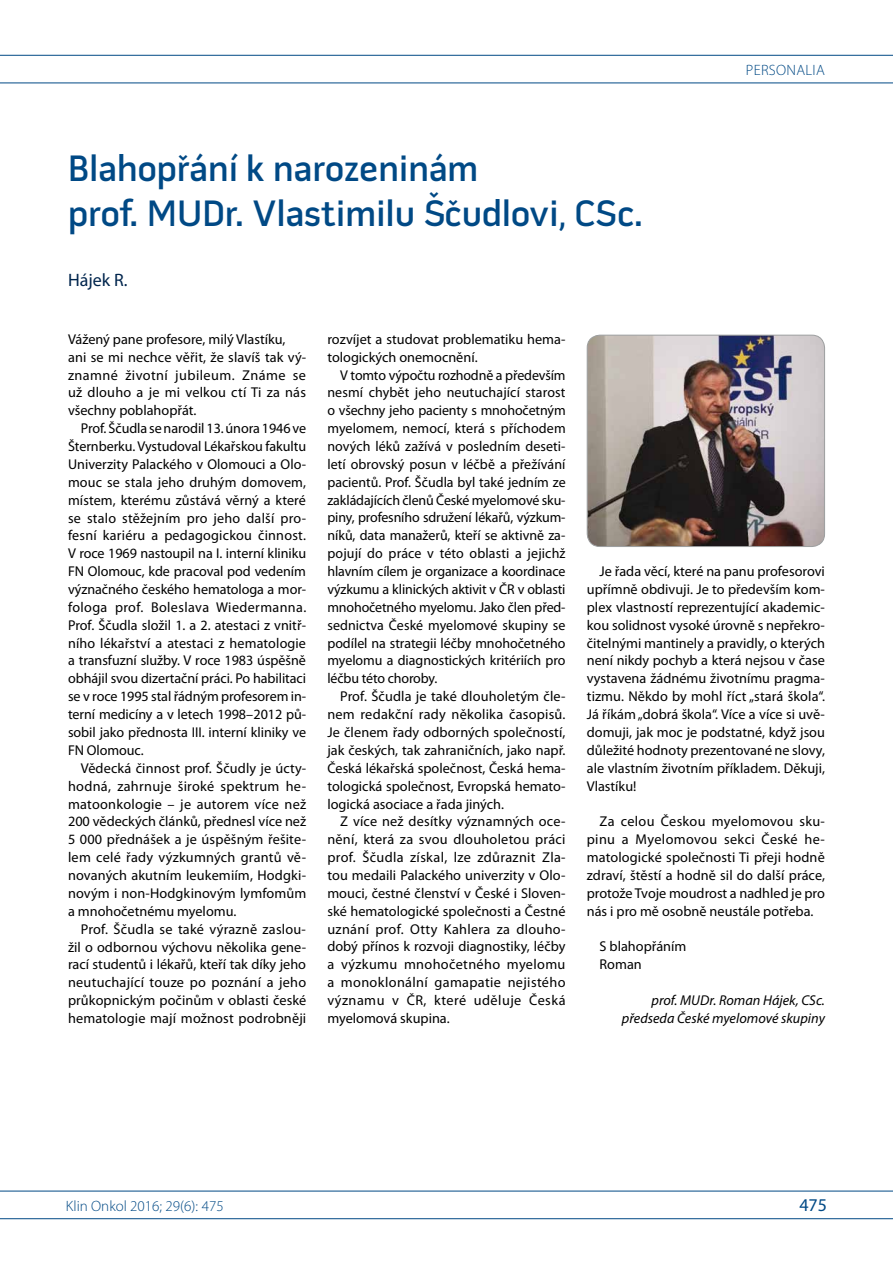
<style>
.page{position:relative;width:893px;height:1263px;background:#fff}
.page>*{position:absolute;margin:0;border:0;box-sizing:border-box;transform-origin:0 0}
.t1{font:600 37.5px/45px "Pill Gothic 600 mg";color:#004985}
.t2{font:18px "Myriad Pro";color:#00254d}
.t3{font:18px "Myriad Pro";color:#004985}
.t4{font:300 15px "Myriad Pro";letter-spacing:.005em;color:#004985}
.t5{font:14.25px/17.9px "Myriad Pro";color:#000;text-align:justify}
.t6{font:italic 14.25px/17.9px "Myriad Pro";color:#000;text-align:right}
</style>
<div class="page">
<hr style="left:0;top:55px;width:893px;height:1px;background:#004985">
<hr style="left:0;top:83px;width:893px;height:1px;background:#004985">
<hr style="left:0;top:1191px;width:893px;height:1px;background:#004985">
<hr style="left:0;top:1218px;width:893px;height:1px;background:#004985">
<img style="left:587px;top:335px;width:238px;height:211px">
<div style="left:587px;top:335px;width:238px;height:212px;border:1px solid #9c9e9f;border-radius:13px"></div>
<h1 class="t1" style="left:68px;top:146px;width:576px">Blahopřání k narozeninám<br>prof. MUDr. Vlastimilu Ščudlovi, CSc.</h1>
<p class="t2" style="left:68px;top:269px;width:61px">Hájek R.</p>
<p class="t4" style="left:746px;top:61px;width:80px">PERSONALIA</p>
<p class="t5" style="left:68px;top:330px;width:240px;text-align:left">Vážený pane profesore, milý Vlastíku, ani se mi nechce věřit, že slavíš tak vý&shy;znamné životní jubileum. Známe se už dlouho a je mi velkou ctí Ti za nás všechny poblahopřát.</p>
<p class="t5" style="left:68px;top:419px;width:240px;text-indent:13px">Prof. Ščudla se narodil 13. února 1946 ve Šternberku. Vystudoval Lékařskou fakultu Univerzity Palackého v Olomouci a Olo&shy;mouc se stala jeho druhým domovem, místem, kterému zůstává věrný a které se stalo stěžejním pro jeho další pro&shy;fesní kariéru a pedagogickou činnost.<br>V roce 1969 nastoupil na I. interní kliniku FN Olomouc, kde pracoval pod vedením význačného českého hematologa a mor&shy;fologa prof. Boleslava Wiedermanna.<br>Prof. Ščudla složil 1. a 2. atestaci z vnitř&shy;ního lékařství a atestaci z hematologie a transfuzní služby. V roce 1983 úspěšně obhájil svou dizertační práci. Po habilitaci se v roce 1995 stal řádným profesorem in&shy;terní medicíny a v letech 1998–2012 pů&shy;sobil jako přednosta III. interní kliniky ve FN Olomouc.</p>
<p class="t5" style="left:68px;top:759px;width:240px;text-indent:13px">Vědecká činnost prof. Ščudly je úcty&shy;hodná, zahrnuje široké spektrum he&shy;matoonkologie – je autorem více než 200 vědeckých článků, přednesl více než 5 000 přednášek a je úspěšným řešite&shy;lem celé řady výzkumných grantů vě&shy;novaných akutním leukemiím, Hodgki&shy;novým i non-Hodgkinovým lymfomům a mnohočetnému myelomu.</p>
<p class="t5" style="left:68px;top:920px;width:240px;text-indent:13px">Prof. Ščudla se také výrazně zaslou&shy;žil o odbornou výchovu několika gene&shy;rací studentů i lékařů, kteří tak díky jeho neutuchající touze po poznání a jeho průkopnickým počinům v oblasti české hematologie mají možnost podrobněji</p>
<p class="t5" style="left:327px;top:330px;width:240px">rozvíjet a studovat problematiku hema&shy;tologických onemocnění.</p>
<p class="t5" style="left:327px;top:366px;width:240px;text-indent:13px">V tomto výpočtu rozhodně a především nesmí chybět jeho neutuchající starost o všechny jeho pacienty s mnohočetným myelomem, nemocí, která s příchodem nových léků zažívá v posledním deseti&shy;letí obrovský posun v léčbě a přežívání pacientů. Prof. Ščudla byl také jedním ze zakládajících členů České myelomové sku&shy;piny, profesního sdružení lékařů, výzkum&shy;níků, data manažerů, kteří se aktivně za&shy;pojují do práce v této oblasti a jejichž hlavním cílem je organizace a koordinace výzkumu a klinických aktivit v ČR v oblasti mnohočetného myelomu. Jako člen před&shy;sednictva České myelomové skupiny se podílel na strategii léčby mnohočetného myelomu a diagnostických kritériích pro léčbu této choroby.</p>
<p class="t5" style="left:327px;top:687px;width:240px;text-indent:13px">Prof. Ščudla je také dlouholetým čle&shy;nem redakční rady několika časopisů.<br>Je členem řady odborných společností, jak českých, tak zahraničních, jako např.<br>Česká lékařská společnost, Česká hema&shy;tologická společnost, Evropská hemato&shy;logická asociace a řada jiných.</p>
<p class="t5" style="left:327px;top:812px;width:240px;text-indent:13px">Z více než desítky významných oce&shy;nění, která za svou dlouholetou práci prof. Ščudla získal, lze zdůraznit Zla&shy;tou medaili Palackého univerzity v Olo&shy;mouci, čestné členství v České i Sloven&shy;ské hematologické společnosti a Čestné uznání prof. Otty Kahlera za dlouho&shy;dobý přínos k rozvoji diagnostiky, léčby a výzkumu mnohočetného myelomu a monoklonální gamapatie nejistého významu v ČR, které uděluje Česká myelomová skupina.</p>
<p class="t5" style="left:587px;top:562px;width:240px;text-indent:13px">Je řada věcí, které na panu profesorovi upřímně obdivuji. Je to především kom&shy;plex vlastností reprezentující akademic&shy;kou solidnost vysoké úrovně s nepřekro&shy;čitelnými mantinely a pravidly, o kterých není nikdy pochyb a která nejsou v čase vystavena žádnému životnímu pragma&shy;tizmu. Někdo by mohl říct „stará škola“.<br>Já říkám „dobrá škola“. Více a více si uvě&shy;domuji, jak moc je podstatné, když jsou důležité hodnoty prezentované ne slovy, ale vlastním životním příkladem. Děkuji, Vlastíku!</p>
<p class="t5" style="left:587px;top:812px;width:240px;text-indent:13px">Za celou Českou myelomovou sku&shy;pinu a Myelomovou sekci České he&shy;matologické společnosti Ti přeji hodně zdraví, štěstí a hodně sil do další práce, protože Tvoje moudrost a nadhled je pro nás i pro mě osobně neustále potřeba.</p>
<p class="t5" style="left:600px;top:937px;width:88px">S blahopřáním<br>Roman</p>
<p class="t6" style="left:622px;top:991px;width:204px">prof. MUDr. Roman Hájek, CSc. předseda České myelomové skupiny</p>
<p class="t4" style="left:66px;top:1197px;width:159px">KLIN ONKOL 2016; 29(6): 475</p>
<p class="t3" style="left:799px;top:1194px;width:29px">475</p>
</div>
